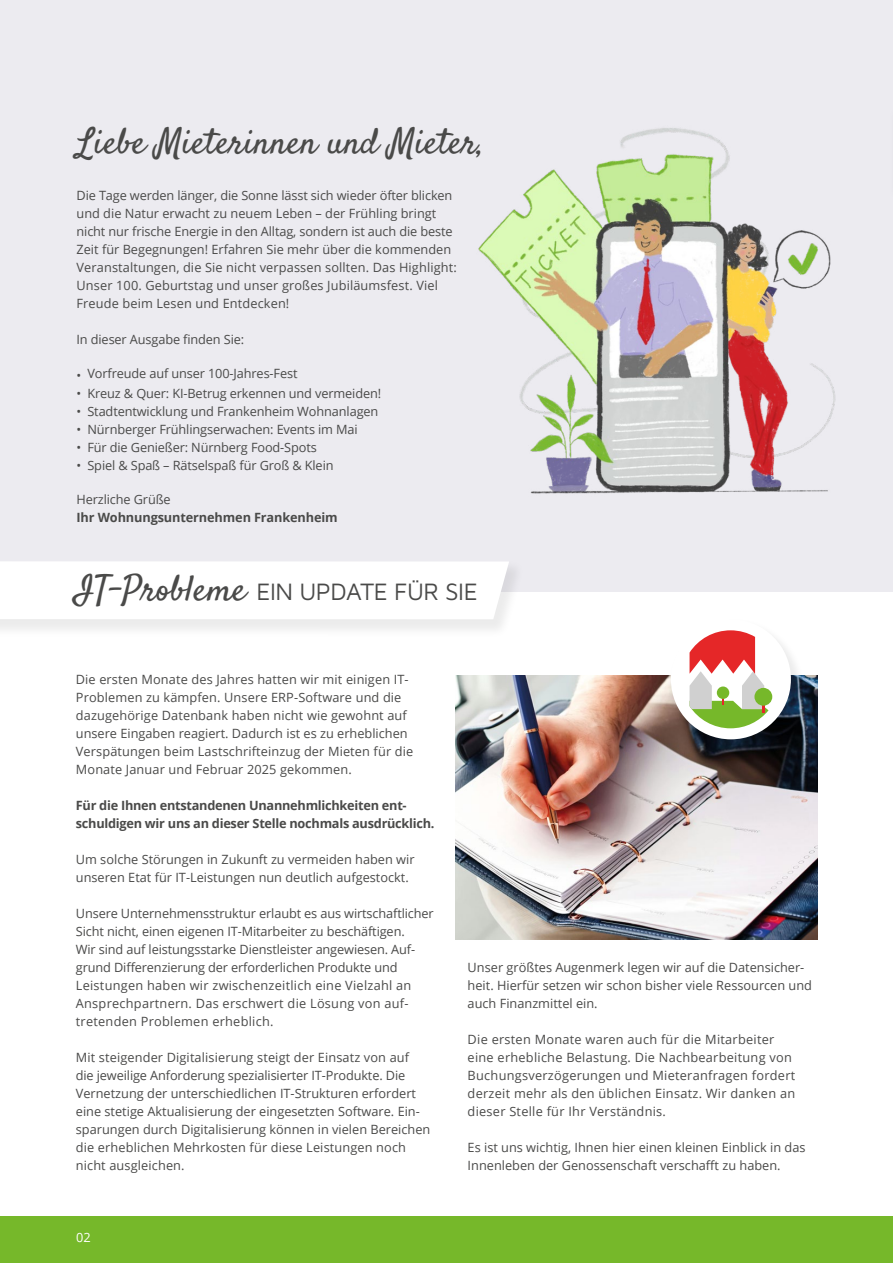
<style>
.page{position:relative;width:893px;height:1263px;background:#fff}
.page>*{position:absolute;margin:0;border:0;box-sizing:border-box;transform-origin:0 0}
.t1{font:36px "Satisfy";color:#4a4a49}
.t2{font:24.45px "Maven Pro";letter-spacing:-.02em;color:#4a4a49}
.t3{font:12.75px/18px "Open Sans";color:#4a4a49}
.t4{font:12.75px/18px "Open Sans";letter-spacing:.02em;color:#4a4a49}
.t5{font:700 12.75px/18px "Open Sans";letter-spacing:-.02em;color:#4a4a49}
.t6{font:12.75px "Open Sans";color:#fff}
.s1{font-family:"Satisfy";font-size:36px}
</style>
<div class="page">
<div style="left:0;top:0;width:893px;height:591px;background:#ecebf0"></div>
<div style="left:0;top:1216px;width:893px;height:47px;background:#76b82a"></div>
<img style="left:478px;top:128px;width:358px;height:366px">
<img style="left:456px;top:676px;width:361px;height:264px">
<div style="left:0;top:558px;width:525px;height:80px;background:#000;opacity:.08"></div>
<div style="left:0;top:561px;width:509px;height:58px;background:#fff"></div>
<div style="left:667px;top:617px;width:138px;height:139px;background:#000;opacity:.08"></div>
<div style="left:671px;top:619px;width:120px;height:120px;background:#fff;border-radius:50%"></div>
<div style="left:754px;top:688px;width:18px;height:18px;background:#76b82a;border-radius:50%"></div>
<svg style="left:689px;top:630px;width:79px;height:98px"></svg>
<h1 class="t1" style="left:77px;top:119px;width:409px">Liebe Mieterinnen und Mieter,</h1>
<p class="t3" style="left:77px;top:186px;width:382px">Die Tage werden länger, die Sonne lässt sich wieder öfter blicken und die Natur erwacht zu neuem Leben – der Frühling bringt nicht nur frische Energie in den Alltag, sondern ist auch die beste Zeit für Begegnungen! Erfahren Sie mehr über die kommenden Veranstaltungen, die Sie nicht verpassen sollten. Das Highlight:<br>Unser 100. Geburtstag und unser großes Jubiläumsfest. Viel Freude beim Lesen und Entdecken!</p>
<p class="t3" style="left:77px;top:330px;width:169px">In dieser Ausgabe finden Sie:</p>
<p class="t3" style="left:77px;top:364px;width:222px">• Vorfreude auf unser 100-Jahres-Fest</p>
<p class="t3" style="left:77px;top:384px;width:306px">• Kreuz &amp; Quer: KI-Betrug erkennen und vermeiden!</p>
<p class="t3" style="left:77px;top:402px;width:303px">• Stadtentwicklung und Frankenheim Wohnanlagen</p>
<p class="t3" style="left:77px;top:420px;width:283px">• Nürnberger Frühlingserwachen: Events im Mai</p>
<p class="t3" style="left:77px;top:438px;width:242px">• Für die Genießer: Nürnberg Food-Spots</p>
<p class="t3" style="left:77px;top:456px;width:259px">• Spiel &amp; Spaß – Rätselspaß für Groß &amp; Klein</p>
<p class="t3" style="left:77px;top:490px;width:96px">Herzliche Grüße</p>
<p class="t5" style="left:77px;top:508px;width:263px">Ihr Wohnungsunternehmen Frankenheim</p>
<h2 class="t2" style="left:75px;top:574px;width:405px"><span class="s1">IT-Probleme</span> EIN UPDATE FÜR SIE</h2>
<p class="t3" style="left:76px;top:670px;width:339px">Die ersten Monate des Jahres hatten wir mit einigen IT-Problemen zu kämpfen. Unsere ERP-Software und die dazugehörige Datenbank haben nicht wie gewohnt auf unsere Eingaben reagiert. Dadurch ist es zu erheblichen Verspätungen beim Lastschrifteinzug der Mieten für die Monate Januar und Februar 2025 gekommen.</p>
<p class="t5" style="left:76px;top:796px;width:360px">Für die Ihnen entstandenen Unannehmlichkeiten ent&shy;schuldigen wir uns an dieser Stelle nochmals ausdrücklich.</p>
<p class="t3" style="left:76px;top:850px;width:340px">Um solche Störungen in Zukunft zu vermeiden haben wir unseren Etat für IT-Leistungen nun deutlich aufgestockt.</p>
<p class="t3" style="left:76px;top:904px;width:359px">Unsere Unternehmensstruktur erlaubt es aus wirtschaftlicher Sicht nicht, einen eigenen IT-Mitarbeiter zu beschäftigen.<br>Wir sind auf leistungsstarke Dienstleister angewiesen. Auf&shy;grund Differenzierung der erforderlichen Produkte und Leistungen haben wir zwischenzeitlich eine Vielzahl an Ansprechpartnern. Das erschwert die Lösung von auf&shy;tretenden Problemen erheblich.</p>
<p class="t3" style="left:76px;top:1048px;width:356px">Mit steigender Digitalisierung steigt der Einsatz von auf<br>die jeweilige Anforderung spezialisierter IT-Produkte. Die Vernetzung der unterschiedlichen IT-Strukturen erfordert eine stetige Aktualisierung der eingesetzten Software. Ein&shy;sparungen durch Digitalisierung können in vielen Bereichen die erheblichen Mehrkosten für diese Leistungen noch nicht ausgleichen.</p>
<p class="t6" style="left:76px;top:1229px;width:16px">02</p>
<p class="t3" style="left:468px;top:958px;width:346px">Unser größtes Augenmerk legen wir auf die Datensicher&shy;heit. Hierfür setzen wir schon bisher viele Ressourcen und auch Finanzmittel ein.</p>
<p class="t4" style="left:468px;top:1030px;width:329px">Die ersten Monate waren auch für die Mitarbeiter eine erhebliche Belastung. Die Nachbearbeitung von Buchungsverzögerungen und Mieteranfragen fordert derzeit mehr als den üblichen Einsatz. Wir danken an dieser Stelle für Ihr Verständnis.</p>
<p class="t3" style="left:468px;top:1138px;width:339px">Es ist uns wichtig, Ihnen hier einen kleinen Einblick in das<br>Innenleben der Genossenschaft verschafft zu haben.</p>
</div>
